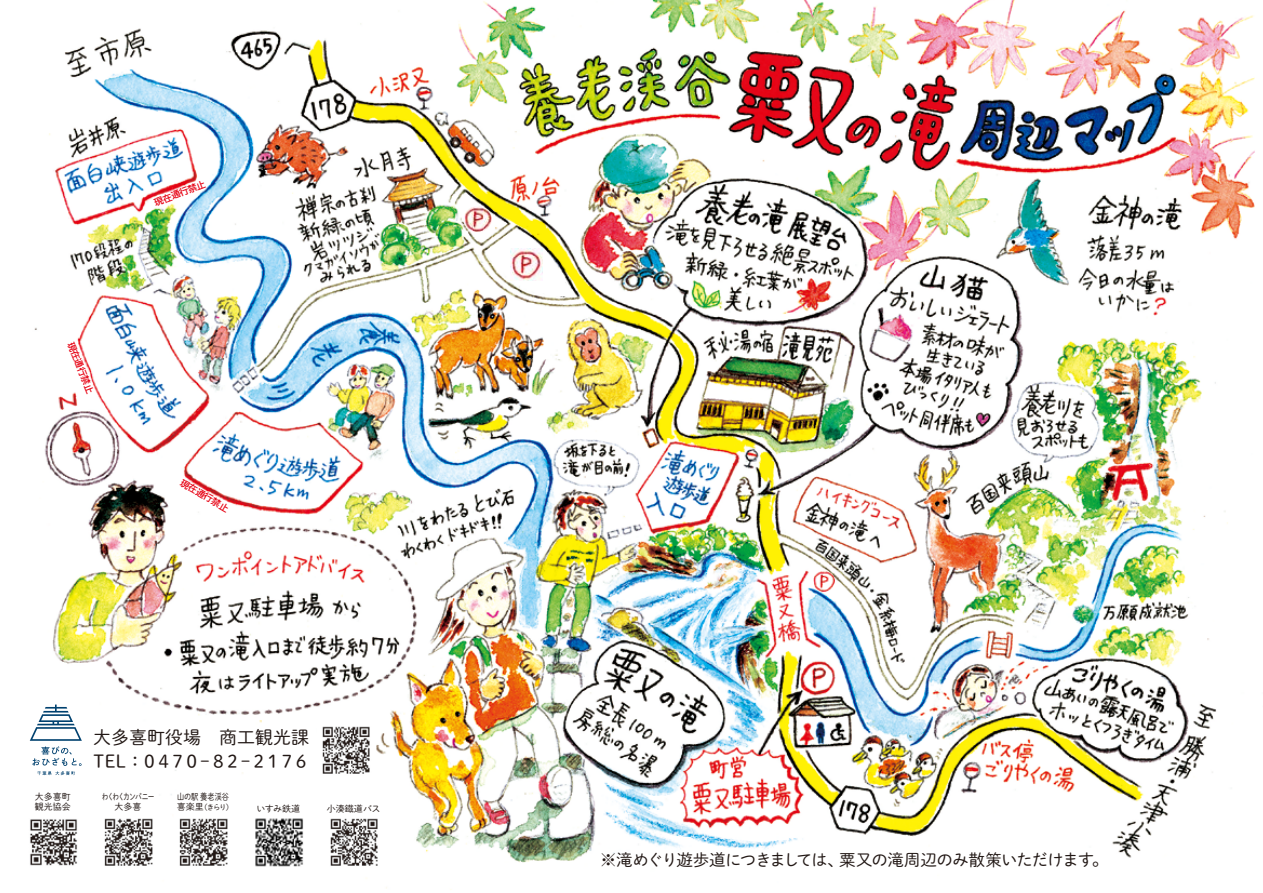
<style>
.page{position:relative;width:1263px;height:893px;background:#fff}
.page>*{position:absolute;margin:0;border:0;box-sizing:border-box;transform-origin:0 0}
.t1{font:18px/24px "P Shuei M Go Std N L";color:#221815}
.t2{font:16.5px "P Shuei M Go Std N L";letter-spacing:-.06em;color:#221815}
.t3{font:9px/10.5px "P Shuei M Go Std N L";color:#221815}
.t4{font:500 9px "UD Shin Go Pro";color:#e60012}
.t5{font:9px/10.5px "P Shuei M Go Std N L";letter-spacing:-.105em;color:#221815;text-align:center;scale:.75 1}
.t6{font:9px "P Shuei M Go Std N L";color:#221815;scale:.8 1}
.t7{font:7.5px "P Shuei M Go Std N L";color:#221815}
.s1{font-size:9px}
</style>
<div class="page">
<img style="left:29px;top:0;width:1226px;height:888px">
<img style="left:250px;top:813px;width:58px;height:58px">
<img style="left:100px;top:813px;width:57px;height:58px">
<img style="left:29px;top:813px;width:53px;height:58px">
<img style="left:175px;top:813px;width:57px;height:58px">
<img style="left:325px;top:813px;width:58px;height:58px">
<img style="left:317px;top:721px;width:58px;height:58px">
<svg style="left:30px;top:704px;width:52px;height:71px"></svg>
<svg style="left:485px;top:229px;width:85px;height:68px"></svg>
<img style="left:511px;top:249px;width:32px;height:31px">
<img style="left:464px;top:206px;width:28px;height:26px">
<img style="left:812px;top:571px;width:23px;height:21px">
<p class="t4" style="left:77px;top:340px;width:55px;rotate:68deg">現在通行禁止</p>
<p class="t4" style="left:152px;top:196px;width:56px;rotate:-21deg">現在通行禁止</p>
<p class="t4" style="left:185px;top:476px;width:55px;rotate:30deg">現在通行禁止</p>
<p class="t1" style="left:93px;top:724px;width:218px">大多喜町役場　商工観光課<br>TEL：0470-82-2176</p>
<p class="t3" style="left:35px;top:791px;width:37px">大多喜町観光協会</p>
<p class="t5" style="left:102px;top:791px;width:72px">わくわくカンパニー大多喜</p>
<p class="t6" style="left:177px;top:790px;width:67px">山の駅 養老渓谷</p>
<p class="t7" style="left:177px;top:801px;width:58px"><span class="s1">喜楽里</span>（きらり）</p>
<p class="t3" style="left:257px;top:803px;width:45px">いすみ鉄道</p>
<p class="t3" style="left:327px;top:803px;width:55px">小湊鐡道バス</p>
<p class="t2" style="left:600px;top:848px;width:510px">※滝めぐり遊歩道につきましては、粟又の滝周辺のみ散策いただけます。</p>
</div>
